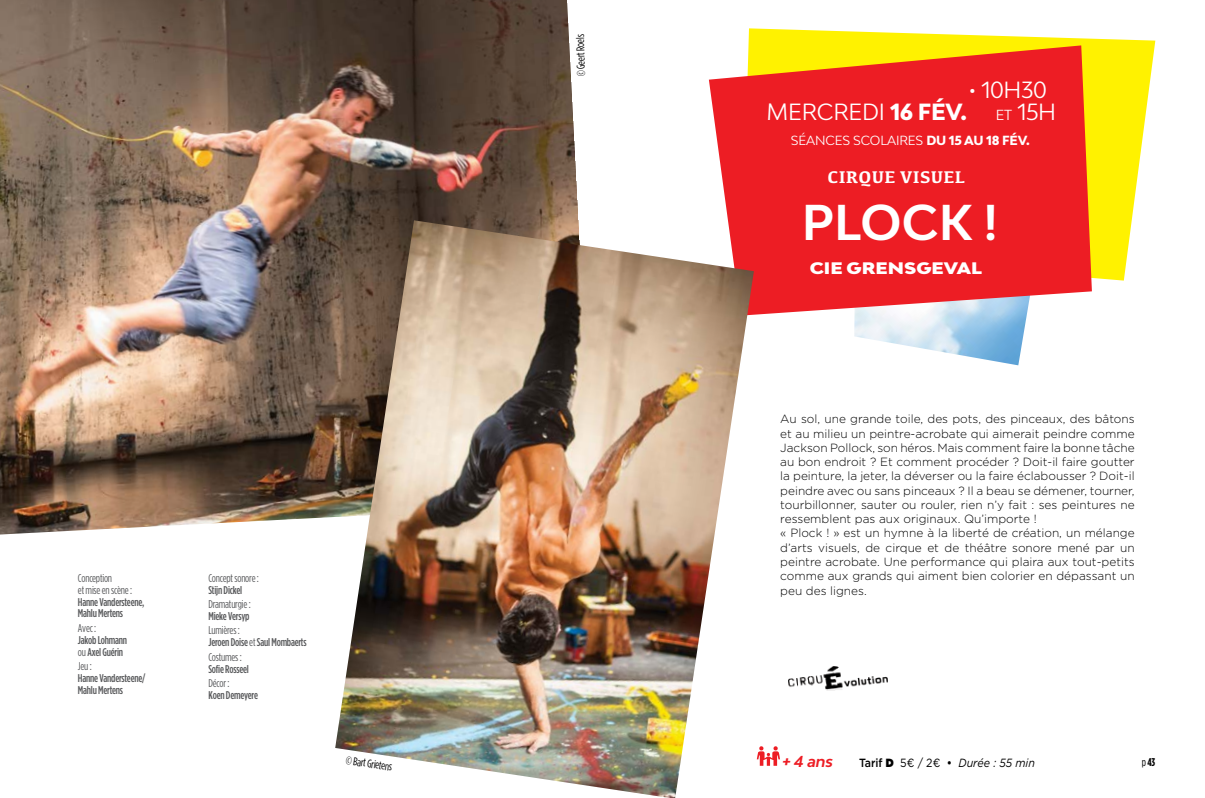
<style>
.page{position:relative;width:1205px;height:798px;background:#fff}
.page>*{position:absolute;margin:0;border:0;box-sizing:border-box;transform-origin:0 0}
.t1{font:700 47.5px "Bw Modelica";color:#fff}
.t2{font:22.12px/22.6px "Bw Modelica";letter-spacing:-.02em;color:#fff}
.t3{font:800 22.12px "Bw Modelica";color:#fff}
.t4{font:700 17.5px "Kefa";letter-spacing:.02em;color:#fff}
.t5{font:900 15.75px "Bw Modelica";color:#fff;scale:1.15 1}
.t6{font:italic 700 15px "Bw Modelica";color:#ed1d24}
.t7{font:12.5px "Bw Modelica";letter-spacing:-.01em;color:#fff}
.t8{font:300 11.88px/14.2px "Gotham";color:#000}
.t9{font:italic 11.88px "Gotham";color:#000;scale:.9 1}
.t10{font:500 11.25px/11.9px "Gotham Condensed";letter-spacing:-.02em;color:#58595b}
.t11{font:11.25px/11.9px "Gotham Condensed";letter-spacing:-.02em;color:#58595b}
.t12{font:11.25px "Gotham Condensed";color:#000}
.t13{font:700 11.25px "Gotham Condensed";color:#000}
.s1{font-weight:400}
.s2{font-size:13.75px}
.s3{font-weight:800}
.s4{font-weight:500;font-style:normal}
.s5{font-weight:900;font-style:normal}
.s6{font-style:normal}
</style>
<div class="page">
<img style="left:854px;top:315px;width:173px;height:50px">
<svg style="left:748px;top:28px;width:407px;height:252px;fill:#fff200"></svg>
<svg style="left:709px;top:45px;width:383px;height:270px;background:#ee3930"></svg>
<img style="left:0;top:0;width:578px;height:534px">
<img style="left:335px;top:220px;width:419px;height:577px">
<svg style="left:757px;top:746px;width:23px;height:19px"></svg>
<img style="left:788px;top:666px;width:99px;height:24px">
<p class="t11" style="left:78px;top:571px;width:56px">Conception<br>et mise en scène :</p>
<p class="t10" style="left:78px;top:595px;width:68px">Hanne Vandersteene,<br>Mahlu Mertens</p>
<p class="t11" style="left:78px;top:621px;width:20px">Avec :</p>
<p class="t10" style="left:78px;top:633px;width:51px">Jakob Lohmann <span class="s1">ou</span> Axel Guérin</p>
<p class="t11" style="left:78px;top:659px;width:15px">Jeu :</p>
<p class="t10" style="left:78px;top:671px;width:69px">Hanne Vandersteene/<br>Mahlu Mertens</p>
<p class="t11" style="left:208px;top:571px;width:52px">Concept sonore :</p>
<p class="t10" style="left:208px;top:583px;width:35px">Stijn Dickel</p>
<p class="t11" style="left:208px;top:598px;width:44px">Dramaturgie :</p>
<p class="t10" style="left:208px;top:609px;width:43px">Mieke Versyp</p>
<p class="t10" style="left:208px;top:624px;width:100px"><span class="s1">Lumières :<br></span>Jeroen Doise <span class="s1">et</span> Saul Mombaerts</p>
<p class="t11" style="left:208px;top:650px;width:35px">Costumes :</p>
<p class="t10" style="left:208px;top:662px;width:42px">Sofie Rosseel</p>
<p class="t11" style="left:208px;top:676px;width:22px">Décor :</p>
<p class="t10" style="left:208px;top:688px;width:51px">Koen Demeyere</p>
<p class="t12" style="left:347px;top:753px;width:48px;rotate:9deg">© Bart Grietens</p>
<p class="t12" style="left:575px;top:76px;width:43px;rotate:-92deg">© Geert Roels</p>
<h2 class="t2" style="left:995px;top:77px;width:62px;text-indent:-27px">• 10H30<br><span class="s2">ET</span> 15H</h2>
<h2 class="t2" style="left:766px;top:100px;width:16px">MERCREDI</h2>
<h2 class="t3" style="left:890px;top:97px;width:78px">16 FÉV.</h2>
<p class="t7" style="left:791px;top:132px;width:241px">SÉANCES SCOLAIRES <span class="s3">DU 15 AU 18 FÉV.</span></p>
<h3 class="t4" style="left:827px;top:165px;width:139px">CIRQUE VISUEL</h3>
<h1 class="t1" style="left:802px;top:192px;width:68px">PLOCK</h1>
<h1 class="t1" style="left:984px;top:192px;width:15px">!</h1>
<h3 class="t5" style="left:810px;top:257px;width:151px">CIE GRENSGEVAL</h3>
<p class="t8" style="left:780px;top:412px;width:356px">Au sol, une grande toile, des pots, des pinceaux, des bâtons et au milieu un peintre-acrobate qui aimerait peindre comme Jackson Pollock, son héros. Mais comment faire la bonne tâche au bon endroit ? Et comment procéder ? Doit-il faire goutter la peinture, la jeter, la déverser ou la faire éclabousser ? Doit-il peindre avec ou sans pinceaux ? Il a beau se démener, tourner, tourbillonner, sauter ou rouler, rien n’y fait : ses peintures ne ressemblent pas aux originaux. Qu’importe !<br>« Plock ! » est un hymne à la liberté de création, un mélange d’arts visuels, de cirque et de théâtre sonore mené par un peintre acrobate. Une performance qui plaira aux tout-petits comme aux grands qui aiment bien colorier en dépassant un peu des lignes.</p>
<p class="t6" style="left:782px;top:751px;width:52px">+ 4 ans</p>
<p class="t9" style="left:859px;top:755px;width:197px"><span class="s4">Tarif</span> <span class="s5">D</span> <span class="s6">5€ / 2€</span> <span class="s4">•</span> Durée : 55 min</p>
<p class="t13" style="left:1142px;top:754px;width:15px"><span class="s1">p</span> 43</p>
</div>
